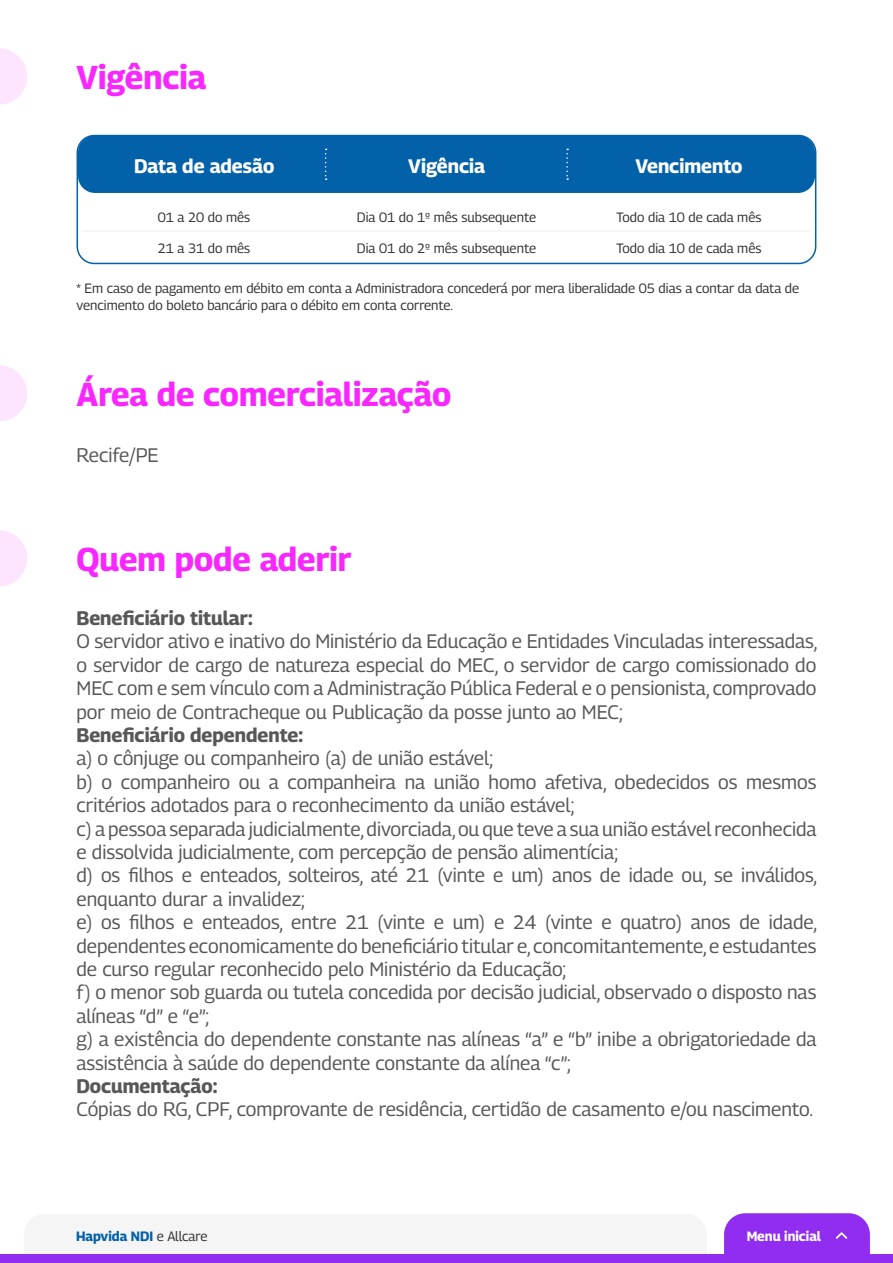
<style>
.page{position:relative;width:893px;height:1263px;background:#fff}
.page>*{position:absolute;margin:0;border:0;box-sizing:border-box;transform-origin:0 0}
.t1{font:700 33px "Georama";color:#f826ff}
.t2{font:19.5px/23.4px "Georama";color:#575757;text-align:justify}
.t3{font:700 19.5px "Georama";color:#575757}
.t4{font:700 19.5px "Georama";color:#fff}
.t5{font:13.5px/16.2px "Georama";color:#333}
.t6{font:700 13.5px "Georama";color:#0261a9}
.t7{font:700 13.5px "Georama";color:#fff}
.s1{font-weight:400;color:#333}
</style>
<div class="page">
<svg style="left:0;top:48px;width:27px;height:57px"></svg>
<svg style="left:0;top:365px;width:27px;height:56px"></svg>
<div style="left:78px;top:136px;width:737px;height:57px;background:#0261a9;border-radius:17px"></div>
<hr style="left:83px;top:230px;width:242px;height:2px;background:#f3f3f2">
<hr style="left:325px;top:230px;width:243px;height:2px;background:#f3f3f2">
<hr style="left:568px;top:230px;width:242px;height:2px;background:#f3f3f2">
<svg style="left:325px;top:149px;width:2px;height:31px"></svg>
<svg style="left:566px;top:149px;width:2px;height:31px"></svg>
<div style="left:77px;top:135px;width:739px;height:129px;border:2px solid #0261a9;border-radius:17px"></div>
<svg style="left:0;top:530px;width:27px;height:56px"></svg>
<div style="left:0;top:1254px;width:893px;height:9px;background:#912cf1"></div>
<svg style="left:724px;top:1213px;width:146px;height:41px;background:#9535f1"></svg>
<h1 class="t1" style="left:77px;top:54px;width:131px">Vigência</h1>
<p class="t4" style="left:134px;top:152px;width:142px">Data de adesão</p>
<p class="t4" style="left:408px;top:152px;width:78px">Vigência</p>
<p class="t4" style="left:635px;top:152px;width:108px">Vencimento</p>
<p class="t5" style="left:158px;top:209px;width:94px">01 a 20 do mês</p>
<p class="t5" style="left:357px;top:209px;width:181px">Dia 01 do 1º mês subsequente</p>
<p class="t5" style="left:616px;top:209px;width:147px">Todo dia 10 de cada mês</p>
<p class="t5" style="left:158px;top:240px;width:94px">21 a 31 do mês</p>
<p class="t5" style="left:357px;top:240px;width:181px">Dia 01 do 2º mês subsequente</p>
<p class="t5" style="left:616px;top:240px;width:147px">Todo dia 10 de cada mês</p>
<p class="t5" style="left:77px;top:280px;width:724px">* Em caso de pagamento em débito em conta a Administradora concederá por mera liberalidade 05 dias a contar da data de vencimento do boleto bancário para o débito em conta corrente.</p>
<h1 class="t1" style="left:77px;top:371px;width:376px">Área de comercialização</h1>
<p class="t2" style="left:77px;top:443px;width:83px">Recife/PE</p>
<h1 class="t1" style="left:77px;top:536px;width:277px">Quem pode aderir</h1>
<p class="t3" style="left:77px;top:604px;width:178px">Beneficiário titular:</p>
<p class="t2" style="left:77px;top:629px;width:742px">O servidor ativo e inativo do Ministério da Educação e Entidades Vinculadas interessadas, o servidor de cargo de natureza especial do MEC, o servidor de cargo comissionado do MEC com e sem vínculo com a Administração Pública Federal e o pensionista, comprovado por meio de Contracheque ou Publicação da posse junto ao MEC;</p>
<p class="t3" style="left:77px;top:721px;width:228px">Beneficiário dependente:</p>
<p class="t2" style="left:77px;top:746px;width:742px;text-align:left">a) o cônjuge ou companheiro (a) de união estável;<br>b) o companheiro ou a companheira na união homo afetiva, obedecidos os mesmos critérios adotados para o reconhecimento da união estável;<br>c) a pessoa separada judicialmente, divorciada, ou que teve a sua união estável reconhecida e dissolvida judicialmente, com percepção de pensão alimentícia;<br>d) os filhos e enteados, solteiros, até 21 (vinte e um) anos de idade ou, se inválidos, enquanto durar a invalidez;<br>e) os filhos e enteados, entre 21 (vinte e um) e 24 (vinte e quatro) anos de idade, dependentes economicamente do beneficiário titular e, concomitantemente, e estudantes de curso regular reconhecido pelo Ministério da Educação;<br>f) o menor sob guarda ou tutela concedida por decisão judicial, observado o disposto nas alíneas “d” e “e”;<br>g) a existência do dependente constante nas alíneas “a” e “b” inibe a obrigatoriedade da assistência à saúde do dependente constante da alínea “c”;</p>
<p class="t3" style="left:77px;top:1072px;width:142px">Documentação:</p>
<p class="t2" style="left:77px;top:1097px;width:738px">Cópias do RG, CPF, comprovante de residência, certidão de casamento e/ou nascimento.</p>
<p class="t6" style="left:76px;top:1226px;width:133px">Hapvida NDI <span class="s1">e Allcare</span></p>
<p class="t7" style="left:747px;top:1226px;width:76px">Menu inicial</p>
</div>
